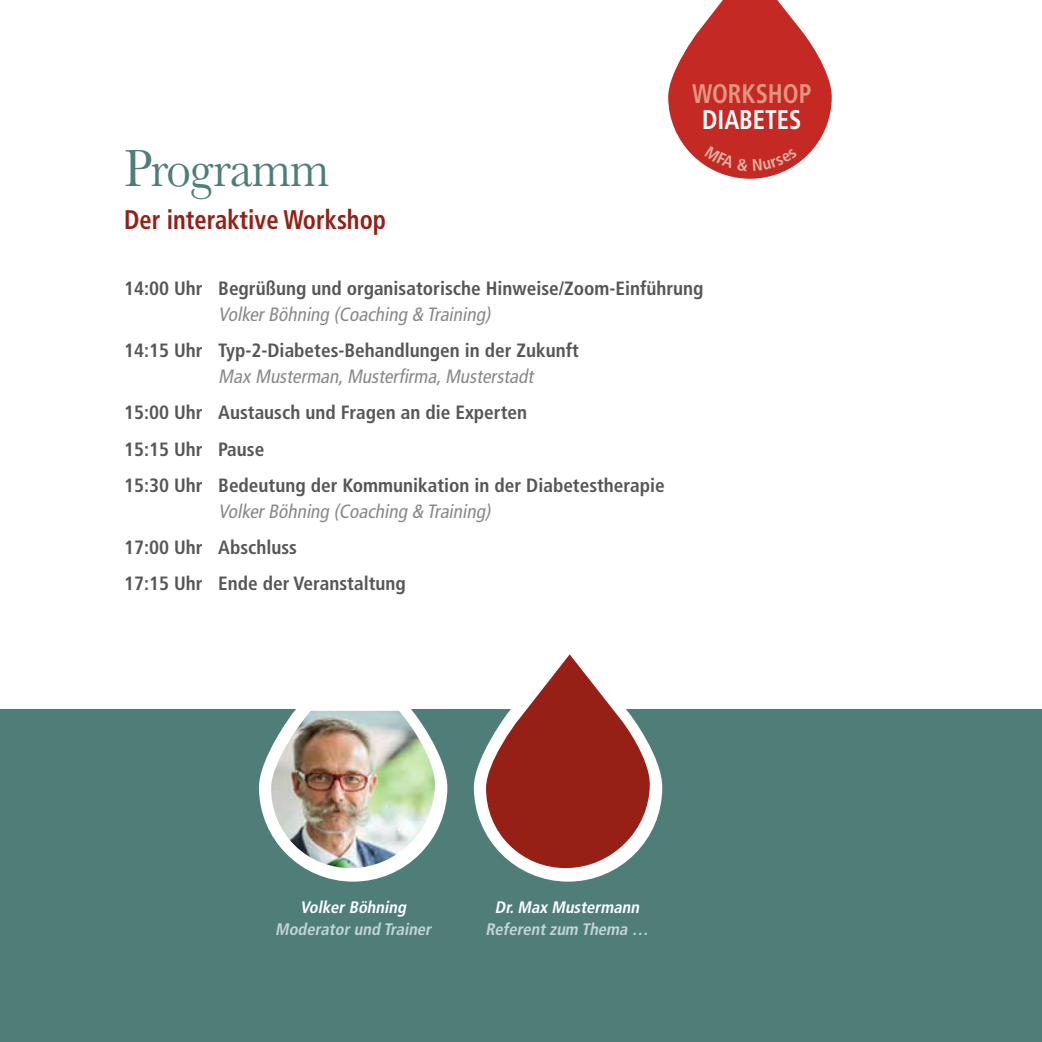
<style>
.page{position:relative;width:1042px;height:1042px;background:#fff}
.page>*{position:absolute;margin:0;border:0;box-sizing:border-box;transform-origin:0 0}
.t1{font:53.9px "Baskerville";letter-spacing:-.02em;color:#4f7e79;scale:.91 1}
.t2{font:700 condensed 26.95px "Frutiger";color:#961f16;scale:.91 1}
.t3{font:700 condensed 26.95px "Frutiger LT Std";color:#fff;scale:.91 1}
.t4{font:700 condensed 26.95px "Frutiger LT Std";color:#e29680;scale:.91 1}
.t5{font:700 condensed 19.25px/36.2px "Frutiger LT Std";color:#555756}
.t6{font:italic condensed 19.25px "Frutiger LT Std";color:#878988}
.t7{font:italic 700 condensed 16.62px "Frutiger LT Std";color:#c3d6d3}
.t8{font:italic 700 condensed 16.62px "Frutiger LT Std";color:#fff}
</style>
<div class="page">
<div style="left:0;top:709px;width:1042px;height:333px;background:#4f7e79"></div>
<svg style="left:259px;top:746px;width:188px;height:135px"></svg>
<svg style="left:294px;top:709px;width:119px;height:2px"></svg>
<img style="left:270px;top:711px;width:165px;height:158px">
<svg style="left:474px;top:747px;width:188px;height:134px"></svg>
<svg style="left:485px;top:654px;width:165px;height:215px"></svg>
<svg style="left:668px;top:0;width:164px;height:179px"></svg>
<h2 class="t4" style="left:692px;top:78px;width:133px">WORKSHOP</h2>
<h1 class="t1" style="left:124px;top:134px;width:227px">Programm</h1>
<h2 class="t2" style="left:124px;top:203px;width:289px">Der interaktive Workshop</h2>
<h2 class="t3" style="left:702px;top:104px;width:111px">DIABETES</h2>
<p class="t5" style="left:124px;top:270px;width:581px">14:00 Uhr Begrüßung und organisatorische Hinweise/Zoom-Einführung</p>
<p class="t6" style="left:218px;top:303px;width:277px">VolkerBöhning (Coaching &amp; Training)</p>
<p class="t5" style="left:124px;top:332px;width:456px">14:15 Uhr Typ-2-Diabetes-Behandlungen in der Zukunft</p>
<p class="t6" style="left:218px;top:365px;width:320px">Max Musterman,Musterfirma,Musterstadt</p>
<p class="t5" style="left:124px;top:395px;width:542px">15:00 Uhr Austausch und Fragen an die Experten<br>15:15 Uhr Pause<br>15:30 Uhr Bedeutung der Kommunikation in der Diabetestherapie</p>
<p class="t6" style="left:218px;top:500px;width:277px">VolkerBöhning (Coaching &amp; Training)</p>
<p class="t5" style="left:124px;top:529px;width:283px">17:00 Uhr Abschluss<br>17:15 Uhr Ende der Veranstaltung</p>
<p class="t8" style="left:300px;top:897px;width:111px">VolkerBöhning</p>
<p class="t7" style="left:275px;top:919px;width:161px">Moderatorund Trainer</p>
<p class="t8" style="left:495px;top:897px;width:149px">Dr.Max Mustermann</p>
<p class="t7" style="left:485px;top:919px;width:168px">Referentzum Thema …</p>
</div>
